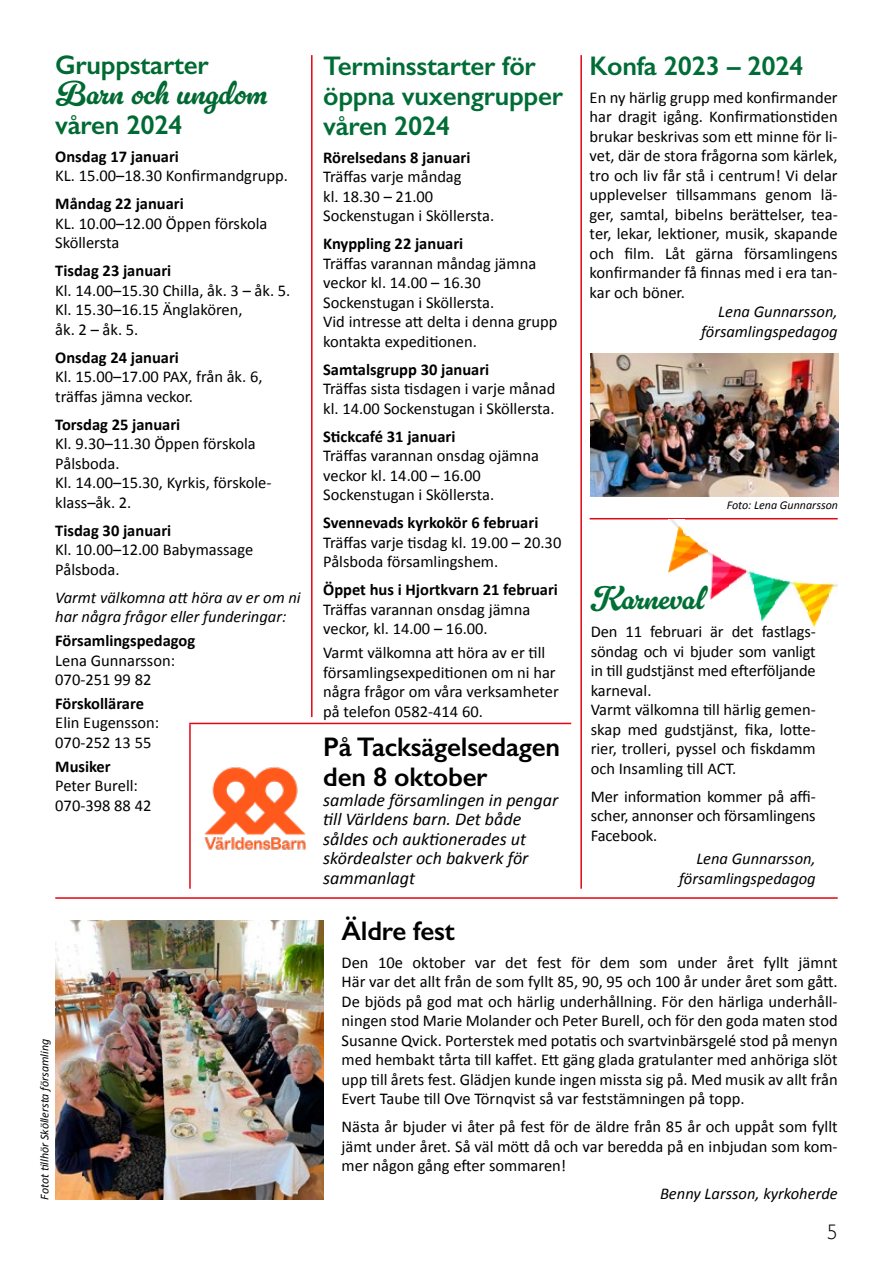
<style>
.page{position:relative;width:893px;height:1263px;background:#fff}
.page>*{position:absolute;margin:0;border:0;box-sizing:border-box;transform-origin:0 0}
.t1{font:33px "Gelato Luxe";color:#006a32}
.t2{font:33px "Gelato Luxe";color:#006f35}
.t3{font:600 27px/30px "Gill Sans";letter-spacing:-.01em;color:#006d36}
.t4{font:600 27px/30px "Gill Sans";letter-spacing:-.01em;color:#000}
.t5{font:600 27px "Gill Sans";letter-spacing:-.01em;color:#006a32}
.t6{font:300 21px "Gill Sans";color:#000}
.t7{font:italic 18px/19.5px "Calibri";color:#000}
.t8{font:16.5px/19.5px "Calibri";color:#000}
.t9{font:700 16.5px "Calibri";color:#000}
.t10{font:italic 16.5px/19.5px "Calibri";color:#000;text-align:right}
.t11{font:italic 12px "Calibri";color:#000}
</style>
<div class="page">
<hr style="left:311px;top:55px;width:2px;height:662px;background:#e30613">
<hr style="left:580px;top:55px;width:2px;height:834px;background:#e30613">
<hr style="left:189px;top:724px;width:2px;height:165px;background:#e30613">
<hr style="left:590px;top:518px;width:248px;height:1px;background:#e30613">
<hr style="left:189px;top:723px;width:382px;height:1px;background:#e30613">
<hr style="left:55px;top:897px;width:783px;height:2px;background:#e30613">
<img style="left:55px;top:920px;width:268px;height:279px">
<img style="left:591px;top:354px;width:247px;height:142px">
<img style="left:806px;top:582px;width:16px;height:45px">
<img style="left:761px;top:575px;width:7px;height:46px">
<img style="left:768px;top:577px;width:8px;height:37px">
<img style="left:753px;top:573px;width:8px;height:43px">
<img style="left:822px;top:583px;width:8px;height:28px">
<img style="left:799px;top:581px;width:8px;height:30px">
<img style="left:776px;top:577px;width:8px;height:27px">
<img style="left:707px;top:550px;width:15px;height:50px">
<img style="left:829px;top:582px;width:9px;height:14px">
<img style="left:783px;top:581px;width:16px;height:15px">
<img style="left:722px;top:560px;width:7px;height:32px">
<img style="left:745px;top:569px;width:8px;height:17px">
<img style="left:729px;top:563px;width:8px;height:23px">
<img style="left:737px;top:566px;width:8px;height:14px">
<img style="left:668px;top:520px;width:16px;height:53px">
<img style="left:683px;top:535px;width:16px;height:30px">
<img style="left:699px;top:543px;width:8px;height:14px">
<img style="left:204px;top:766px;width:102px;height:69px">
<img style="left:204px;top:835px;width:102px;height:15px">
<h2 class="t5" style="left:55px;top:49px;width:155px">Gruppstarter</h2>
<h1 class="t1" style="left:55px;top:73px;width:214px">Barn och ungdom</h1>
<h2 class="t5" style="left:55px;top:108px;width:129px">våren 2024</h2>
<p class="t9" style="left:55px;top:145px;width:125px">Onsdag 17 januari</p>
<p class="t8" style="left:55px;top:166px;width:234px">KL. 15.00–18.30 Konfirmandgrupp.</p>
<p class="t9" style="left:55px;top:192px;width:130px">Måndag 22 januari</p>
<p class="t8" style="left:55px;top:213px;width:214px">KL. 10.00–12.00 Öppen förskola<br>Sköllersta</p>
<p class="t9" style="left:55px;top:259px;width:117px">Tisdag 23 januari</p>
<p class="t8" style="left:55px;top:280px;width:237px">Kl. 14.00–15.30 Chilla, åk. 3 – åk. 5.<br>Kl. 15.30–16.15 Änglakören,<br>åk. 2 – åk. 5.</p>
<p class="t9" style="left:55px;top:346px;width:125px">Onsdag 24 januari</p>
<p class="t8" style="left:55px;top:367px;width:209px">Kl. 15.00–17.00 PAX, från åk. 6, träffas jämna veckor.</p>
<p class="t9" style="left:55px;top:413px;width:127px">Torsdag 25 januari</p>
<p class="t8" style="left:55px;top:434px;width:218px">Kl. 9.30–11.30 Öppen förskola<br>Pålsboda.<br>Kl. 14.00–15.30, Kyrkis, förskole&shy;klass–åk. 2.</p>
<p class="t9" style="left:55px;top:519px;width:117px">Tisdag 30 januari</p>
<p class="t8" style="left:55px;top:540px;width:200px">Kl. 10.00–12.00 Babymassage<br>Pålsboda.</p>
<p class="t10" style="left:55px;top:587px;width:247px;text-align:left">Varmt välkomna att höra av er om ni har några frågor eller funderingar:</p>
<p class="t9" style="left:55px;top:629px;width:141px">Församlingspedagog</p>
<p class="t8" style="left:55px;top:650px;width:121px">Lena Gunnarsson:<br>070-251 99 82</p>
<p class="t9" style="left:55px;top:692px;width:90px">Förskollärare</p>
<p class="t8" style="left:55px;top:713px;width:105px">Elin Eugensson:<br>070-252 13 55</p>
<p class="t9" style="left:55px;top:754px;width:57px">Musiker</p>
<p class="t8" style="left:55px;top:775px;width:98px">Peter Burell:<br>070-398 88 42</p>
<p class="t11" style="left:36px;top:1199px;width:162px;rotate:-90deg">Fotot tillhör Sköllersta församling</p>
<h2 class="t3" style="left:323px;top:50px;width:241px">Terminsstarter för öppna vuxengrupper våren 2024</h2>
<p class="t9" style="left:323px;top:146px;width:149px">Rörelsedans 8 januari</p>
<p class="t8" style="left:323px;top:167px;width:172px">Träffas varje måndag<br>kl. 18.30 – 21.00<br>Sockenstugan i Sköllersta.</p>
<p class="t9" style="left:323px;top:232px;width:142px">Knyppling 22 januari</p>
<p class="t8" style="left:323px;top:253px;width:236px">Träffas varannan måndag jämna veckor kl. 14.00 – 16.30<br>Sockenstugan i Sköllersta.<br>Vid intresse att delta i denna grupp kontakta expeditionen.</p>
<p class="t9" style="left:323px;top:358px;width:168px">Samtalsgrupp 30 januari</p>
<p class="t8" style="left:323px;top:379px;width:234px">Träffas sista tisdagen i varje månad kl. 14.00 Sockenstugan i Sköllersta.</p>
<p class="t9" style="left:323px;top:425px;width:134px">Stickcafé 31 januari</p>
<p class="t8" style="left:323px;top:446px;width:217px">Träffas varannan onsdag ojämna veckor kl. 14.00 – 16.00<br>Sockenstugan i Sköllersta.</p>
<p class="t9" style="left:323px;top:511px;width:217px">Svennevads kyrkokör 6 februari</p>
<p class="t8" style="left:323px;top:532px;width:240px">Träffas varje tisdag kl. 19.00 – 20.30<br>Pålsboda församlingshem.</p>
<p class="t9" style="left:323px;top:578px;width:236px">Öppet hus i Hjortkvarn 21 februari</p>
<p class="t8" style="left:323px;top:599px;width:209px">Träffas varannan onsdag jämna veckor, kl. 14.00 – 16.00.</p>
<p class="t8" style="left:323px;top:642px;width:237px">Varmt välkomna att höra av er till församlingsexpeditionen om ni har några frågor om våra verksamheter på telefon 0582-414 60.</p>
<h2 class="t4" style="left:323px;top:732px;width:238px">På Tacksägelsedagen den 8 oktober</h2>
<p class="t7" style="left:323px;top:789px;width:236px">samlade församlingen in pengar till Världens barn. Det både såldes och auktionerades ut skördealster och bakverk för sammanlagt</p>
<h2 class="t3" style="left:590px;top:51px;width:216px">Konfa 2023 – 2024</h2>
<p class="t8" style="left:590px;top:87px;width:250px;text-align:justify">En ny härlig grupp med konfirmander har dragit igång. Konfirmationstiden brukar beskrivas som ett minne för li&shy;vet, där de stora frågorna som kärlek, tro och liv får stå i centrum! Vi delar upplevelser tillsammans genom lä&shy;ger, samtal, bibelns berättelser, tea&shy;ter, lekar, lektioner, musik, skapande och film. Låt gärna församlingens konfirmander få finnas med i era tan&shy;kar och böner.</p>
<p class="t10" style="left:701px;top:301px;width:138px">Lena Gunnarsson, församlingspedagog</p>
<p class="t11" style="left:727px;top:497px;width:113px">Foto: Lena Gunnarsson</p>
<h1 class="t2" style="left:591px;top:579px;width:115px">Karneval</h1>
<p class="t8" style="left:591px;top:621px;width:226px">Den 11 februari är det fastlags&shy;söndag och vi bjuder som vanligt in till gudstjänst med efterföljande karneval.<br>Varmt välkomna till härlig gemen&shy;skap med gudstjänst, fika, lotte&shy;rier, trolleri, pyssel och fiskdamm och Insamling till ACT.</p>
<p class="t8" style="left:591px;top:786px;width:226px;text-align:justify">Mer information kommer på affi&shy;scher, annonser och församlingens Facebook.</p>
<p class="t10" style="left:679px;top:848px;width:138px">Lena Gunnarsson, församlingspedagog</p>
<h2 class="t4" style="left:342px;top:915px;width:115px">Äldre fest</h2>
<p class="t8" style="left:342px;top:952px;width:498px;text-align:justify">Den 10e oktober var det fest för dem som under året fyllt jämnt Här var det allt från de som fyllt 85, 90, 95 och 100 år under året som gått.<br>De bjöds på god mat och härlig underhållning. För den härliga underhåll&shy;ningen stod Marie Molander och Peter Burell, och för den goda maten stod Susanne Qvick. Porterstek med potatis och svartvinbärsgelé stod på menyn med hembakt tårta till kaffet. Ett gäng glada gratulanter med anhöriga slöt upp till årets fest. Glädjen kunde ingen missta sig på. Med musik av allt från Evert Taube till Ove Törnqvist så var feststämningen på topp.</p>
<p class="t8" style="left:342px;top:1117px;width:498px;text-align:justify">Nästa år bjuder vi åter på fest för de äldre från 85 år och uppåt som fyllt jämt under året. Så väl mött då och var beredda på en inbjudan som kom&shy;mer någon gång efter sommaren!</p>
<p class="t10" style="left:660px;top:1183px;width:179px">Benny Larsson, kyrkoherde</p>
<p class="t6" style="left:827px;top:1215px;width:12px">5</p>
</div>
